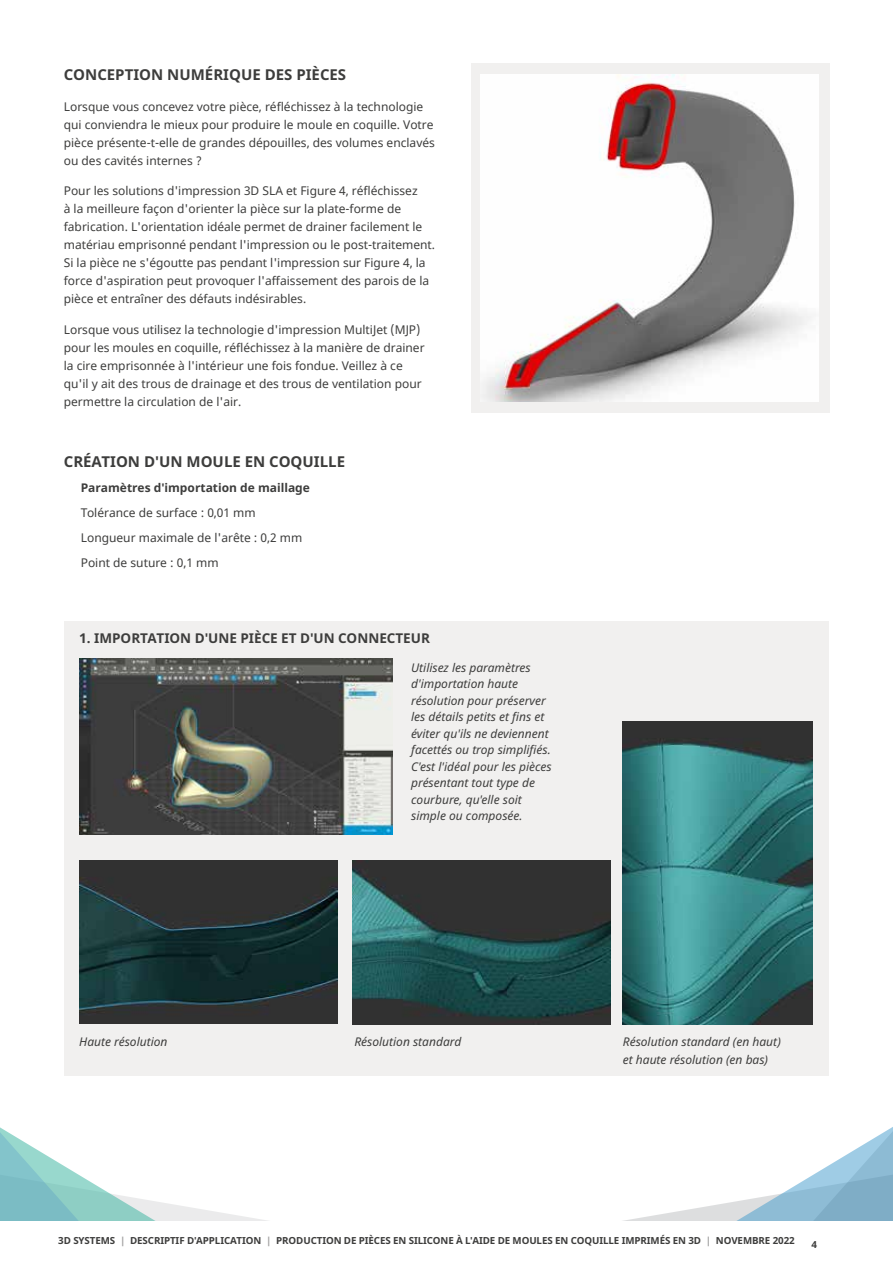
<style>
.page{position:relative;width:893px;height:1263px;background:#fff}
.page>*{position:absolute;margin:0;border:0;box-sizing:border-box;transform-origin:0 0}
.t1{font:700 15px "Noto Sans";color:#3d3d3c}
.t2{font:700 13.5px "Noto Sans";color:#3d3d3c}
.t3{font:12px/18px "Noto Sans";color:#3d3d3c}
.t4{font:italic 12px/16.5px "Noto Sans";color:#3d3d3c}
.t5{font:700 12px "Noto Sans";color:#3d3d3c}
.t6{font:700 9.75px "Noto Sans";letter-spacing:-.01em;color:#3d3d3c}
.s1{color:#9d9c9c}
</style>
<div class="page">
<svg style="left:629px;top:1046px;width:264px;height:174px"></svg>
<svg style="left:0;top:1127px;width:262px;height:93px"></svg>
<div style="left:471px;top:64px;width:358px;height:349px;background:#f1f0ef"></div>
<img style="left:480px;top:75px;width:338px;height:327px">
<div style="left:64px;top:621px;width:764px;height:455px;background:#f1f0ef"></div>
<img style="left:79px;top:658px;width:313px;height:176px">
<img style="left:79px;top:860px;width:258px;height:164px">
<img style="left:353px;top:860px;width:258px;height:164px">
<img style="left:623px;top:722px;width:190px;height:302px">
<p class="t1" style="left:64px;top:64px;width:284px">CONCEPTION NUMÉRIQUE DES PIÈCES</p>
<p class="t3" style="left:64px;top:98px;width:373px">Lorsque vous concevez votre pièce, réfléchissez à la technologie qui conviendra le mieux pour produire le moule en coquille. Votre pièce présente-t-elle de grandes dépouilles, des volumes enclavés ou des cavités internes ?</p>
<p class="t3" style="left:64px;top:182px;width:373px">Pour les solutions d'impression 3D SLA et Figure 4, réfléchissez<br>à la meilleure façon d'orienter la pièce sur la plate-forme de fabrication. L'orientation idéale permet de drainer facilement le matériau emprisonné pendant l'impression ou le post-traitement.<br>Si la pièce ne s'égoutte pas pendant l'impression sur Figure 4, la force d'aspiration peut provoquer l'affaissement des parois de la pièce et entraîner des défauts indésirables.</p>
<p class="t3" style="left:64px;top:321px;width:362px">Lorsque vous utilisez la technologie d'impression MultiJet (MJP) pour les moules en coquille, réfléchissez à la manière de drainer la cire emprisonnée à l'intérieur une fois fondue. Veillez à ce qu'il y ait des trous de drainage et des trous de ventilation pour permettre la circulation de l'air.</p>
<p class="t1" style="left:64px;top:451px;width:283px">CRÉATION D'UN MOULE EN COQUILLE</p>
<p class="t5" style="left:81px;top:479px;width:231px">Paramètres d'importation de maillage</p>
<p class="t3" style="left:81px;top:500px;width:223px;line-height:25px">Tolérance de surface : 0,01 mm<br>Longueur maximale de l'arête : 0,2 mm<br>Point de suture : 0,1 mm</p>
<p class="t2" style="left:79px;top:628px;width:352px">1. IMPORTATION D'UNE PIÈCE ET D'UN CONNECTEUR</p>
<p class="t4" style="left:411px;top:659px;width:142px">Utilisez les paramètres d'importation haute résolution pour préserver les détails petits et fins et éviter qu'ils ne deviennent facettés ou trop simplifiés.<br>C'est l'idéal pour les pièces présentant tout type de courbure, qu'elle soit simple ou composée.</p>
<p class="t4" style="left:79px;top:1034px;width:90px">Haute résolution</p>
<p class="t4" style="left:354px;top:1034px;width:108px">Résolution standard</p>
<p class="t4" style="left:623px;top:1033px;width:160px;line-height:18px">Résolution standard (en haut) et haute résolution (en bas)</p>
<p class="t6" style="left:58px;top:1234px;width:738px">3D SYSTEMS <span class="s1">|</span> DESCRIPTIF D'APPLICATION <span class="s1">|</span> PRODUCTION DE PIÈCES EN SILICONE À L'AIDE DE MOULES EN COQUILLE IMPRIMÉS EN 3D <span class="s1">|</span> NOVEMBRE 2022</p>
<p class="t6" style="left:812px;top:1237px;width:7px">4</p>
</div>
